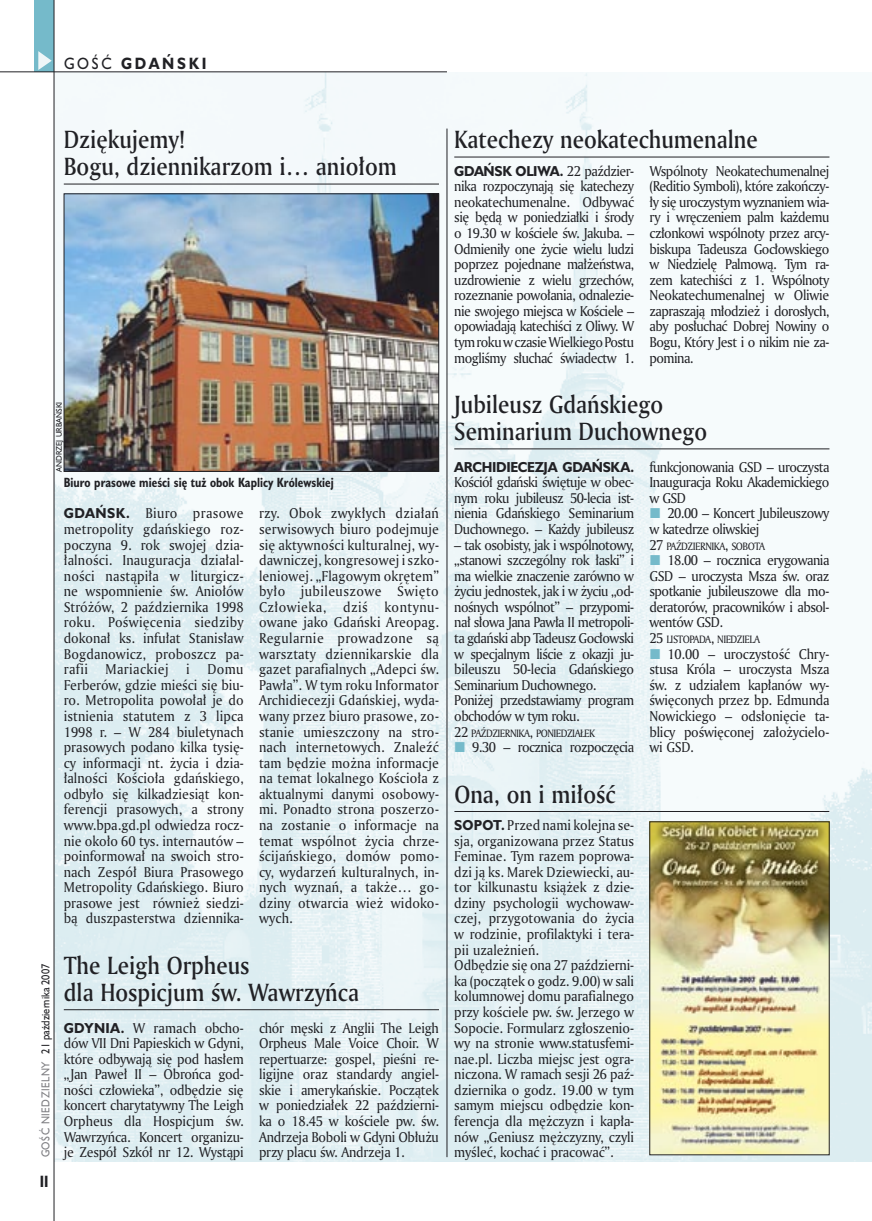
<style>
.page{position:relative;width:872px;height:1221px;background:#fff}
.page>*{position:absolute;margin:0;border:0;box-sizing:border-box;transform-origin:0 0}
._05d_tytyl_Kronika_AmMd_16_pt{font:24px/27px "Amerigo Md PL";color:#212125;scale:.9 1}
._15a_temat_lewo{font:700 15px "Humanst 521 PL";letter-spacing:.2em;color:#212125;scale:.9 1}
._16_pagina_lewa{font:700 15px "Humanst 521 Cn PL";color:#212125;scale:.94 1}
._03_body_bez_akapitu{font:13.8px/15.6px "Amerigo PL";letter-spacing:-.02em;color:#212125;text-align:justify;scale:.94 1}
._03_body_bez_akapitu-2{font:13.8px/15.6px "Amerigo PL";letter-spacing:-.04em;color:#212125;scale:.94 1}
._03_body_bez_akapitu-3{font:13.8px "Amerigo PL";letter-spacing:.03em;color:#212125;scale:.94 1}
._03_body_bez_akapitu-4{font:700 13.2px "Humanst 521 PL";letter-spacing:-.025em;color:#212125;scale:.94 1}
._09_podpis_zdjecia_HuCnB{font:700 12.3px "Humanst 521 Cn PL";color:#212125;scale:.94 1}
._18_data_lewa{font:10.5px "Humanst 521 PL";color:#212125;scale:.9 1}
._18a_data_lewa_GOSC{font:10.5px "Humanst 521 PL";letter-spacing:.05em;color:#7f7f83;scale:.9 1}
._03_body_bez_akapitu-5{font:10.35px "Amerigo PL";letter-spacing:-.055em;color:#212125;scale:.94 1}
._09a_autor_zdjecia_Hu_5_pt{font:7.5px "Humanst 521 PL";color:#212125;scale:.94 1}
.s1{font-weight:400}
.s2{font-family:"Humanst 521 PL";font-weight:700;font-size:13.2px}
.s3{font-family:"Amerigo PL";font-weight:400;font-size:13.8px}
.s4{font-size:13.8px}
</style>
<div class="page">
<div style="left:35px;top:0;width:19px;height:72px;background:#75baca"></div>
<svg style="left:38px;top:51px;width:14px;height:19px"></svg>
<img style="left:55px;top:72px;width:817px;height:1089px">
<hr style="left:0;top:72px;width:447px;height:1px;background:#212125">
<hr style="left:54px;top:0;width:1px;height:1220px;background:#212125">
<hr style="left:454px;top:811px;width:375px;height:1px;background:#212125">
<hr style="left:447px;top:129px;width:1px;height:1027px;background:#212125">
<hr style="left:64px;top:1009px;width:375px;height:1px;background:#212125">
<hr style="left:64px;top:184px;width:375px;height:1px;background:#212125">
<hr style="left:454px;top:157px;width:375px;height:1px;background:#212125">
<img style="left:66px;top:195px;width:371px;height:274px">
<div style="left:64px;top:193px;width:375px;height:278px;border:1px solid #212125"></div>
<img style="left:651px;top:823px;width:176px;height:329px">
<div style="left:649px;top:821px;width:180px;height:333px;border:1px solid #212125"></div>
<hr style="left:454px;top:448px;width:375px;height:1px;background:#212125">
<svg style="left:455px;top:742px;width:10px;height:10px"></svg>
<svg style="left:650px;top:508px;width:10px;height:10px"></svg>
<svg style="left:650px;top:555px;width:10px;height:10px"></svg>
<svg style="left:650px;top:648px;width:10px;height:10px"></svg>
<p class="_15a_temat_lewo" style="left:64px;top:53px;width:160px"><span class="s1">GOŚĆ</span> GDAŃSKI</p>
<p class="_05d_tytyl_Kronika_AmMd_16_pt" style="left:64px;top:125px;width:371px">Dziękujemy!<br>Bogu, dziennikarzom i… aniołom</p>
<p class="_09a_autor_zdjecia_Hu_5_pt" style="left:54px;top:471px;width:76px;rotate:-90deg">ANDRZEJ URBAŃSKI</p>
<p class="_09_podpis_zdjecia_HuCnB" style="left:64px;top:474px;width:289px">Biuro prasowe mieści się tuż obok Kaplicy Królewskiej</p>
<p class="_03_body_bez_akapitu" style="left:64px;top:505px;width:193px"><span class="s2">GDAŃSK.</span> Biuro prasowe metropolity gdańskiego roz&shy;poczyna 9. rok swojej dzia&shy;łalności. Inauguracja działal&shy;ności nastąpiła w liturgicz&shy;ne wspomnienie św. Aniołów Stróżów, 2 października 1998 roku. Poświęcenia siedziby dokonał ks. infułat Stanisław Bogdanowicz, proboszcz pa&shy;rafii</p>
<p class="_03_body_bez_akapitu-3" style="left:106px;top:660px;width:69px">Mariackiej</p>
<p class="_03_body_bez_akapitu" style="left:186px;top:661px;width:5px">i</p>
<p class="_03_body_bez_akapitu" style="left:64px;top:661px;width:193px;text-indent:144px">Domu Ferberów, gdzie mieści się biu&shy;ro. Metropolita powołał je do istnienia statutem z 3 lipca 1998 r. – W 284 biuletynach prasowych podano kilka tysię&shy;cy informacji nt. życia i dzia&shy;łalności Kościoła gdańskiego, odbyło się kilkadziesiąt kon&shy;ferencji prasowych, a strony www.bpa.gd.pl odwiedza rocz&shy;nie około 60 tys. internautów – poinformował na swoich stro&shy;nach Zespół Biura Prasowego Metropolity Gdańskiego. Biuro prasowe jest również siedzi&shy;bą duszpasterstwa dziennika-</p>
<p class="_03_body_bez_akapitu" style="left:259px;top:505px;width:193px">rzy. Obok zwykłych działań serwisowych biuro podejmuje się aktywności kulturalnej, wy&shy;dawniczej, kongresowej i szko&shy;leniowej. „Flagowym okrętem” było jubileuszowe Święto Człowieka, dziś kontynu&shy;owane jako Gdański Areopag.<br>Regularnie prowadzone są warsztaty dziennikarskie dla gazet parafialnych „Adepci św.<br>Pawła”. W tym roku Informator Archidiecezji Gdańskiej, wyda&shy;wany przez biuro prasowe, zo&shy;stanie umieszczony na stro&shy;nach internetowych. Znaleźć tam będzie można informacje na temat lokalnego Kościoła z aktualnymi danymi osobowy&shy;mi. Ponadto strona poszerzo&shy;na zostanie o informacje na temat wspólnot życia chrze&shy;ścijańskiego, domów pomo&shy;cy, wydarzeń kulturalnych, in&shy;nych wyznań, a także… go&shy;dziny otwarcia wież widoko&shy;wych.</p>
<p class="_18_data_lewa" style="left:38px;top:1053px;width:101px;rotate:-90deg">21 października 2007</p>
<p class="_18a_data_lewa_GOSC" style="left:38px;top:1157px;width:108px;rotate:-90deg">GOŚĆ NIEDZIELNY</p>
<p class="_16_pagina_lewa" style="left:40px;top:1170px;width:11px">II</p>
<p class="_05d_tytyl_Kronika_AmMd_16_pt" style="left:64px;top:951px;width:330px">The Leigh Orpheus<br>dla Hospicjum św. Wawrzyńca</p>
<p class="_03_body_bez_akapitu" style="left:64px;top:1019px;width:193px"><span class="s2">GDYNIA.</span> W ramach obcho&shy;dów VII Dni Papieskich w Gdyni, które odbywają się pod hasłem „Jan Paweł II – Obrońca god&shy;ności człowieka”, odbędzie się koncert charytatywny The Leigh Orpheus dla Hospicjum św.<br>Wawrzyńca. Koncert organizu&shy;je Zespół Szkół nr 12. Wystąpi</p>
<p class="_03_body_bez_akapitu" style="left:259px;top:1019px;width:193px">chór męski z Anglii The Leigh Orpheus Male Voice Choir. W repertuarze: gospel, pieśni re&shy;ligijne oraz standardy angiel&shy;skie i amerykańskie. Początek w poniedziałek 22 październi&shy;ka o 18.45 w kościele pw. św.<br>Andrzeja Boboli w Gdyni Obłużu przy placu św. Andrzeja 1.</p>
<p class="_05d_tytyl_Kronika_AmMd_16_pt" style="left:454px;top:125px;width:339px">Katechezy neokatechumenalne</p>
<p class="_03_body_bez_akapitu-4" style="left:454px;top:162px;width:193px">GDAŃSK OLIWA. <span class="s3">22 paździer-</span></p>
<p class="_03_body_bez_akapitu" style="left:454px;top:178px;width:193px">nika rozpoczynają się katechezy neokatechumenalne. Odbywać się będą w poniedziałki i środy o 19.30 w kościele św. Jakuba. – Odmieniły one życie wielu ludzi poprzez pojednane małżeństwa, uzdrowienie z wielu grzechów, rozeznanie powołania, odnalezie&shy;nie swojego miejsca w Kościele – opowiadają katechiści z Oliwy. W tym roku w czasie Wielkiego Postu mogliśmy słuchać świadectw 1.</p>
<p class="_03_body_bez_akapitu" style="left:649px;top:162px;width:193px">Wspólnoty Neokatechumenalnej (Reditio Symboli), które zakończy&shy;ły się uroczystym wyznaniem wia&shy;ry i wręczeniem palm każdemu członkowi wspólnoty przez arcy&shy;biskupa Tadeusza Gocłowskiego w Niedzielę Palmową. Tym ra&shy;zem katechiści z 1. Wspólnoty Neokatechumenalnej w Oliwie zapraszają młodzież i dorosłych, aby posłuchać Dobrej Nowiny o Bogu, Który Jest i o nikim nie za&shy;pomina.</p>
<p class="_05d_tytyl_Kronika_AmMd_16_pt" style="left:454px;top:390px;width:282px">Jubileusz Gdańskiego<br>Seminarium Duchownego</p>
<p class="_03_body_bez_akapitu-4" style="left:454px;top:457px;width:193px">ARCHIDIECEZJA GDAŃSKA.</p>
<p class="_03_body_bez_akapitu" style="left:454px;top:474px;width:193px">Kościół gdański świętuje w obec&shy;nym roku jubileusz 50-lecia ist&shy;nienia Gdańskiego Seminarium Duchownego. – Każdy jubileusz</p>
<p class="_03_body_bez_akapitu" style="left:454px;top:536px;width:193px">– tak osobisty, jak i wspólnotowy, „stanowi szczególny rok łaski” i ma wielkie znaczenie zarówno w życiu jednostek, jak i w życiu „od&shy;nośnych wspólnot” – przypomi&shy;nał słowa Jana Pawła II metropoli&shy;ta gdański abp Tadeusz Gocłowski w specjalnym liście z okazji ju&shy;bileuszu 50-lecia Gdańskiego Seminarium Duchownego.</p>
<p class="_03_body_bez_akapitu-2" style="left:454px;top:692px;width:193px">Poniżej przedstawiamy program obchodów w tym roku.</p>
<p class="_03_body_bez_akapitu-5" style="left:454px;top:725px;width:151px"><span class="s4">22</span> PAŹDZIERNIKA<span class="s4">,</span> PONIEDZIAŁEK</p>
<p class="_03_body_bez_akapitu-2" style="left:472px;top:739px;width:174px">9.30 – rocznica rozpoczęcia</p>
<p class="_03_body_bez_akapitu" style="left:649px;top:458px;width:193px">funkcjonowania GSD – uroczysta Inauguracja Roku Akademickiego w GSD</p>
<p class="_03_body_bez_akapitu-2" style="left:649px;top:505px;width:193px;text-indent:18px">20.00 – Koncert Jubileuszowy w katedrze oliwskiej</p>
<p class="_03_body_bez_akapitu-5" style="left:649px;top:539px;width:124px"><span class="s4">27</span> PAŹDZIERNIKA<span class="s4">,</span> SOBOTA</p>
<p class="_03_body_bez_akapitu" style="left:649px;top:552px;width:193px;text-indent:18px">18.00 – rocznica erygowania GSD – uroczysta Msza św. oraz spotkanie jubileuszowe dla mo&shy;deratorów, pracowników i absol&shy;wentów GSD.</p>
<p class="_03_body_bez_akapitu-5" style="left:649px;top:632px;width:119px"><span class="s4">25</span> LISTOPADA<span class="s4">,</span> NIEDZIELA</p>
<p class="_03_body_bez_akapitu" style="left:649px;top:645px;width:193px;text-indent:18px">10.00 – uroczystość Chry&shy;stusa Króla – uroczysta Msza św. z udziałem kapłanów wy&shy;święconych przez bp. Edmunda Nowickiego – odsłonięcie ta&shy;blicy poświęconej założycielo&shy;wi GSD.</p>
<p class="_05d_tytyl_Kronika_AmMd_16_pt" style="left:454px;top:779px;width:181px">Ona, on i miłość</p>
<p class="_03_body_bez_akapitu" style="left:454px;top:816px;width:193px"><span class="s2">SOPOT.</span> Przed nami kolejna se&shy;sja, organizowana przez Status Feminae. Tym razem poprowa&shy;dzi ją ks. Marek Dziewiecki, au&shy;tor kilkunastu książek z dzie&shy;dziny psychologii wychowaw&shy;czej, przygotowania do życia w rodzinie, profilaktyki i tera&shy;pii uzależnień.</p>
<p class="_03_body_bez_akapitu" style="left:454px;top:957px;width:193px">Odbędzie się ona 27 październi&shy;ka (początek o godz. 9.00) w sali kolumnowej domu parafialnego przy kościele pw. św. Jerzego w Sopocie. Formularz zgłoszenio&shy;wy na stronie www.statusfemi&shy;nae.pl. Liczba miejsc jest ogra&shy;niczona. W ramach sesji 26 paź&shy;dziernika o godz. 19.00 w tym samym miejscu odbędzie kon&shy;ferencja dla mężczyzn i kapła&shy;nów „Geniusz mężczyzny, czyli myśleć, kochać i pracować”.</p>
</div>
